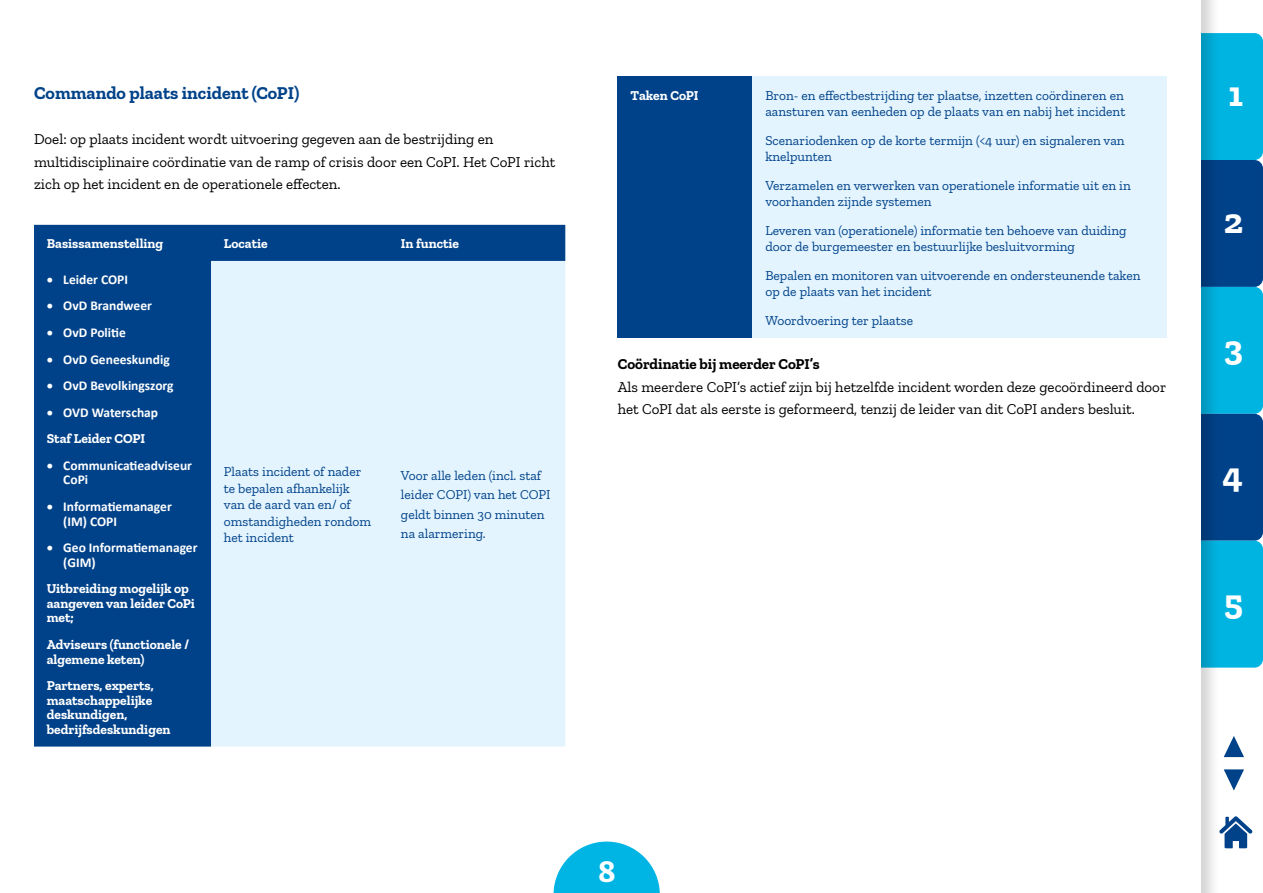
<style>
.page{position:relative;width:1263px;height:893px;background:#fff}
.page>*{position:absolute;margin:0;border:0;box-sizing:border-box;transform-origin:0 0}
.t1{font:700 36px "Zilla Slab";color:#fff}
.t2{font:700 31.5px "Zilla Slab";color:#fff}
.t3{font:700 18px "Zilla Slab";color:#004289}
.t4{font:15px/22.5px "Zilla Slab";color:#000}
.t5{font:700 15px "Zilla Slab";color:#000}
.t6{font:13.5px/16.5px "Zilla Slab";color:#004289}
.t7{font:700 13.5px/14.5px "Zilla Slab";color:#fff}
.t8{font:700 13.5px/14.5px "Calibri";color:#fff}
</style>
<div class="page">
<div style="left:34px;top:225px;width:531px;height:522px;background:#004289"></div>
<div style="left:211px;top:261px;width:354px;height:486px;background:#e3f4fe"></div>
<div style="left:618px;top:76px;width:135px;height:262px;background:#004289"></div>
<div style="left:753px;top:76px;width:414px;height:262px;background:#e3f4fe"></div>
<svg style="left:553px;top:842px;width:107px;height:51px"></svg>
<div style="left:1186px;top:0;width:77px;height:893px;background:#000;opacity:.18"></div>
<h3 class="t3" style="left:34px;top:83px;width:267px">Commando plaats incident (CoPI)</h3>
<p class="t4" style="left:34px;top:128px;width:523px">Doel: op plaats incident wordt uitvoering gegeven aan de bestrijding en multidisciplinaire coördinatie van de ramp of crisis door een CoPI. Het CoPI richt zich op het incident en de operationele effecten.</p>
<p class="t7" style="left:47px;top:236px;width:118px">Basissamenstelling</p>
<p class="t7" style="left:224px;top:236px;width:45px">Locatie</p>
<p class="t7" style="left:401px;top:236px;width:60px">In functie</p>
<p class="t8" style="left:47px;top:272px;width:83px">• Leider COPI</p>
<p class="t8" style="left:47px;top:298px;width:107px">• OvD Brandweer</p>
<p class="t8" style="left:47px;top:325px;width:81px">• OvD Politie</p>
<p class="t8" style="left:47px;top:352px;width:124px">• OvD Geneeskundig</p>
<p class="t8" style="left:47px;top:378px;width:128px">• OvD Bevolkingszorg</p>
<p class="t8" style="left:47px;top:405px;width:113px">• OVD Waterschap</p>
<p class="t7" style="left:47px;top:432px;width:100px">Staf Leider COPI</p>
<p class="t8" style="left:63px;top:458px;width:130px;text-indent:-16px">• Communicatieadviseur<br>CoPi</p>
<p class="t8" style="left:63px;top:499px;width:110px;text-indent:-16px">• Informatiemanager (IM) COPI</p>
<p class="t8" style="left:63px;top:540px;width:136px;text-indent:-16px">• Geo Informatiemanager (GIM)</p>
<p class="t7" style="left:47px;top:581px;width:150px">Uitbreiding mogelijk op aangeven van leider CoPi met;</p>
<p class="t7" style="left:47px;top:637px;width:144px">Adviseurs (functionele / algemene keten)</p>
<p class="t7" style="left:47px;top:678px;width:125px">Partners, experts, maatschappelijke deskundigen, bedrijfsdeskundigen</p>
<p class="t6" style="left:224px;top:463px;width:149px">Plaats incident of nader te bepalen afhankelijk van de aard van en/ of omstandigheden rondom het incident</p>
<p class="t6" style="left:401px;top:466px;width:151px;line-height:19.5px">Voor alle leden (incl. staf leider COPI) van het COPI geldt binnen 30 minuten na alarmering.</p>
<p class="t7" style="left:630px;top:88px;width:70px">Taken CoPI</p>
<p class="t6" style="left:765px;top:87px;width:361px">Bron- en effectbestrijding ter plaatse, inzetten coördineren en aansturen van eenheden op de plaats van en nabij het incident</p>
<p class="t6" style="left:765px;top:132px;width:361px">Scenariodenken op de korte termijn (&lt;4 uur) en signaleren van knelpunten</p>
<p class="t6" style="left:765px;top:177px;width:367px">Verzamelen en verwerken van operationele informatie uit en in voorhanden zijnde systemen</p>
<p class="t6" style="left:765px;top:222px;width:362px">Leveren van (operationele) informatie ten behoeve van duiding door de burgemeester en bestuurlijke besluitvorming</p>
<p class="t6" style="left:765px;top:267px;width:376px">Bepalen en monitoren van uitvoerende en ondersteunende taken op de plaats van het incident</p>
<p class="t6" style="left:765px;top:312px;width:149px">Woordvoering ter plaatse</p>
<p class="t5" style="left:618px;top:355px;width:203px">Coördinatie bij meerder CoPI’s</p>
<p class="t4" style="left:618px;top:375px;width:550px">Als meerdere CoPI’s actief zijn bij hetzelfde incident worden deze gecoördineerd door het CoPI dat als eerste is geformeerd, tenzij de leider van dit CoPI anders besluit.</p>
<h2 class="t2" style="left:598px;top:853px;width:18px">8</h2>
<h1 class="t1" style="left:1228px;top:74px;width:16px">1</h1>
<h1 class="t1" style="left:1224px;top:200px;width:21px">2</h1>
<h1 class="t1" style="left:1224px;top:327px;width:21px">3</h1>
<h1 class="t1" style="left:1222px;top:454px;width:22px">4</h1>
<h1 class="t1" style="left:1224px;top:581px;width:20px">5</h1>
</div>
